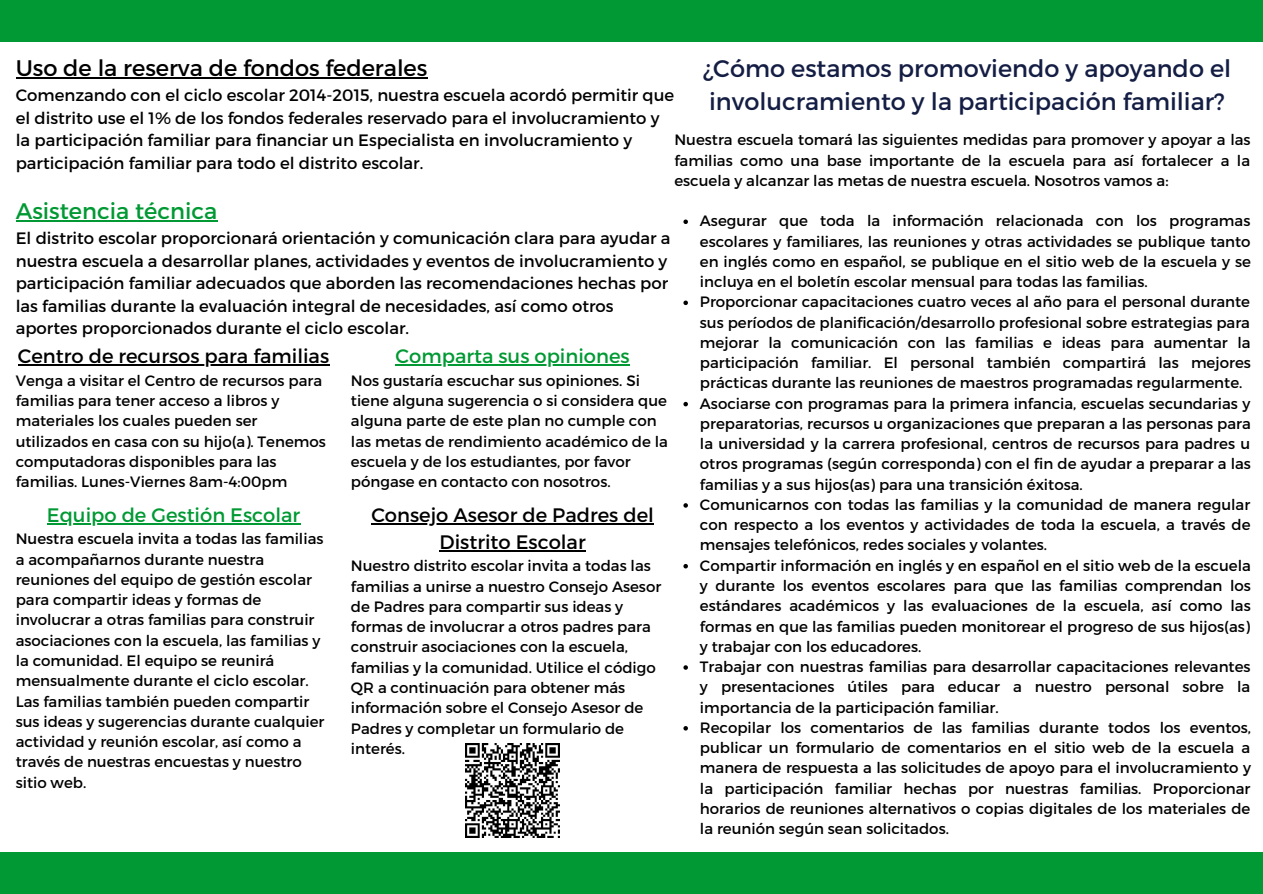
<style>
.page{position:relative;width:1263px;height:894px;background:#fff}
.page>*{position:absolute;margin:0;border:0;box-sizing:border-box;transform-origin:0 0}
.t1{font:24px/32.5px "Montserrat";color:#141d43}
.t2{font:22.5px "Montserrat";color:#000}
.t3{font:22.5px "Montserrat";color:#093}
.t4{font:19.5px/27px "Montserrat";color:#000;text-align:center}
.t5{font:19.5px "Montserrat";color:#093}
.t6{font:16.5px/22.5px "Montserrat";color:#000}
.t7{font:15px/20.2px "Montserrat";color:#000;text-align:justify}
</style>
<div class="page">
<div style="left:0;top:0;width:1262px;height:42px;background:#093"></div>
<div style="left:0;top:851px;width:1262px;height:42px;background:#093"></div>
<hr style="left:16px;top:77px;width:411px;height:1px;background:#000">
<hr style="left:16px;top:220px;width:201px;height:1px;background:#093">
<hr style="left:18px;top:364px;width:311px;height:1px;background:#000">
<hr style="left:396px;top:364px;width:234px;height:1px;background:#093">
<hr style="left:371px;top:523px;width:283px;height:1px;background:#000">
<hr style="left:440px;top:550px;width:146px;height:1px;background:#000">
<hr style="left:47px;top:523px;width:253px;height:1px;background:#093">
<img style="left:465px;top:743px;width:95px;height:94px">
<svg style="left:683px;top:219px;width:5px;height:5px"></svg>
<svg style="left:683px;top:300px;width:5px;height:5px"></svg>
<svg style="left:683px;top:402px;width:5px;height:4px"></svg>
<svg style="left:683px;top:503px;width:5px;height:4px"></svg>
<svg style="left:683px;top:564px;width:5px;height:4px"></svg>
<svg style="left:683px;top:665px;width:5px;height:4px"></svg>
<svg style="left:683px;top:726px;width:5px;height:4px"></svg>
<p class="t1" style="left:703px;top:51px;width:530px">¿Cómo estamos promoviendo y apoyando el involucramiento y la participación familiar?</p>
<p class="t2" style="left:16px;top:54px;width:413px">Uso de la reserva de fondos federales</p>
<p class="t6" style="left:16px;top:83px;width:660px">Comenzando con el ciclo escolar 2014-2015, nuestra escuela acordó permitir que el distrito use el 1% de los fondos federales reservado para el involucramiento y la participación familiar para financiar un Especialista en involucramiento y participación familiar para todo el distrito escolar.</p>
<p class="t3" style="left:16px;top:196px;width:203px">Asistencia técnica</p>
<p class="t6" style="left:16px;top:226px;width:656px">El distrito escolar proporcionará orientación y comunicación clara para ayudar a nuestra escuela a desarrollar planes, actividades y eventos de involucramiento y participación familiar adecuados que aborden las recomendaciones hechas por las familias durante la evaluación integral de necesidades, así como otros aportes proporcionados durante el ciclo escolar.</p>
<p class="t4" style="left:18px;top:342px;width:313px">Centro de recursos para familias</p>
<p class="t7" style="left:16px;top:369px;width:312px;text-align:left">Venga a visitar el Centro de recursos para familias para tener acceso a libros y materiales los cuales pueden ser utilizados en casa con su hijo(a). Tenemos computadoras disponibles para las familias. Lunes-Viernes 8am-4:00pm</p>
<p class="t7" style="left:674px;top:129px;width:578px">Nuestra escuela tomará las siguientes medidas para promover y apoyar a las familias como una base importante de la escuela para así fortalecer a la escuela y alcanzar las metas de nuestra escuela. Nosotros vamos a:</p>
<p class="t7" style="left:700px;top:210px;width:553px">Asegurar que toda la información relacionada con los programas escolares y familiares, las reuniones y otras actividades se publique tanto en inglés como en español, se publique en el sitio web de la escuela y se incluya en el boletín escolar mensual para todas las familias.</p>
<p class="t7" style="left:700px;top:291px;width:552px">Proporcionar capacitaciones cuatro veces al año para el personal durante sus períodos de planificación/desarrollo profesional sobre estrategias para mejorar la comunicación con las familias e ideas para aumentar la participación familiar. El personal también compartirá las mejores prácticas durante las reuniones de maestros programadas regularmente.</p>
<p class="t7" style="left:700px;top:392px;width:553px">Asociarse con programas para la primera infancia, escuelas secundarias y preparatorias, recursos u organizaciones que preparan a las personas para la universidad y la carrera profesional, centros de recursos para padres u otros programas (según corresponda) con el fin de ayudar a preparar a las familias y a sus hijos(as) para una transición éxitosa.</p>
<p class="t7" style="left:700px;top:493px;width:552px">Comunicarnos con todas las familias y la comunidad de manera regular con respecto a los eventos y actividades de toda la escuela, a través de mensajes telefónicos, redes sociales y volantes.</p>
<p class="t7" style="left:700px;top:554px;width:553px">Compartir información en inglés y en español en el sitio web de la escuela y durante los eventos escolares para que las familias comprendan los estándares académicos y las evaluaciones de la escuela, así como las formas en que las familias pueden monitorear el progreso de sus hijos(as) y trabajar con los educadores.</p>
<p class="t7" style="left:700px;top:655px;width:552px">Trabajar con nuestras familias para desarrollar capacitaciones relevantes y presentaciones útiles para educar a nuestro personal sobre la importancia de la participación familiar.</p>
<p class="t7" style="left:700px;top:716px;width:553px">Recopilar los comentarios de las familias durante todos los eventos, publicar un formulario de comentarios en el sitio web de la escuela a manera de respuesta a las solicitudes de apoyo para el involucramiento y la participación familiar hechas por nuestras familias. Proporcionar horarios de reuniones alternativos o copias digitales de los materiales de la reunión según sean solicitados.</p>
<p class="t5" style="left:396px;top:344px;width:236px">Comparta sus opiniones</p>
<p class="t7" style="left:351px;top:369px;width:319px;text-align:left">Nos gustaría escuchar sus opiniones. Si tiene alguna sugerencia o si considera que alguna parte de este plan no cumple con las metas de rendimiento académico de la escuela y de los estudiantes, por favor póngase en contacto con nosotros.</p>
<p class="t4" style="left:371px;top:500px;width:284px">Consejo Asesor de Padres del<br>Distrito Escolar</p>
<p class="t7" style="left:351px;top:555px;width:312px;text-align:left">Nuestro distrito escolar invita a todas las familias a unirse a nuestro Consejo Asesor de Padres para compartir sus ideas y formas de involucrar a otros padres para construir asociaciones con la escuela, familias y la comunidad. Utilice el código QR a continuación para obtener más información sobre el Consejo Asesor de Padres y completar un formulario de interés.</p>
<p class="t5" style="left:47px;top:502px;width:255px">Equipo de Gestión Escolar</p>
<p class="t7" style="left:16px;top:528px;width:310px;text-align:left">Nuestra escuela invita a todas las familias a acompañarnos durante nuestra reuniones del equipo de gestión escolar para compartir ideas y formas de involucrar a otras familias para construir asociaciones con la escuela, las familias y la comunidad. El equipo se reunirá mensualmente durante el ciclo escolar.<br>Las familias también pueden compartir sus ideas y sugerencias durante cualquier actividad y reunión escolar, así como a través de nuestras encuestas y nuestro sitio web.</p>
</div>
